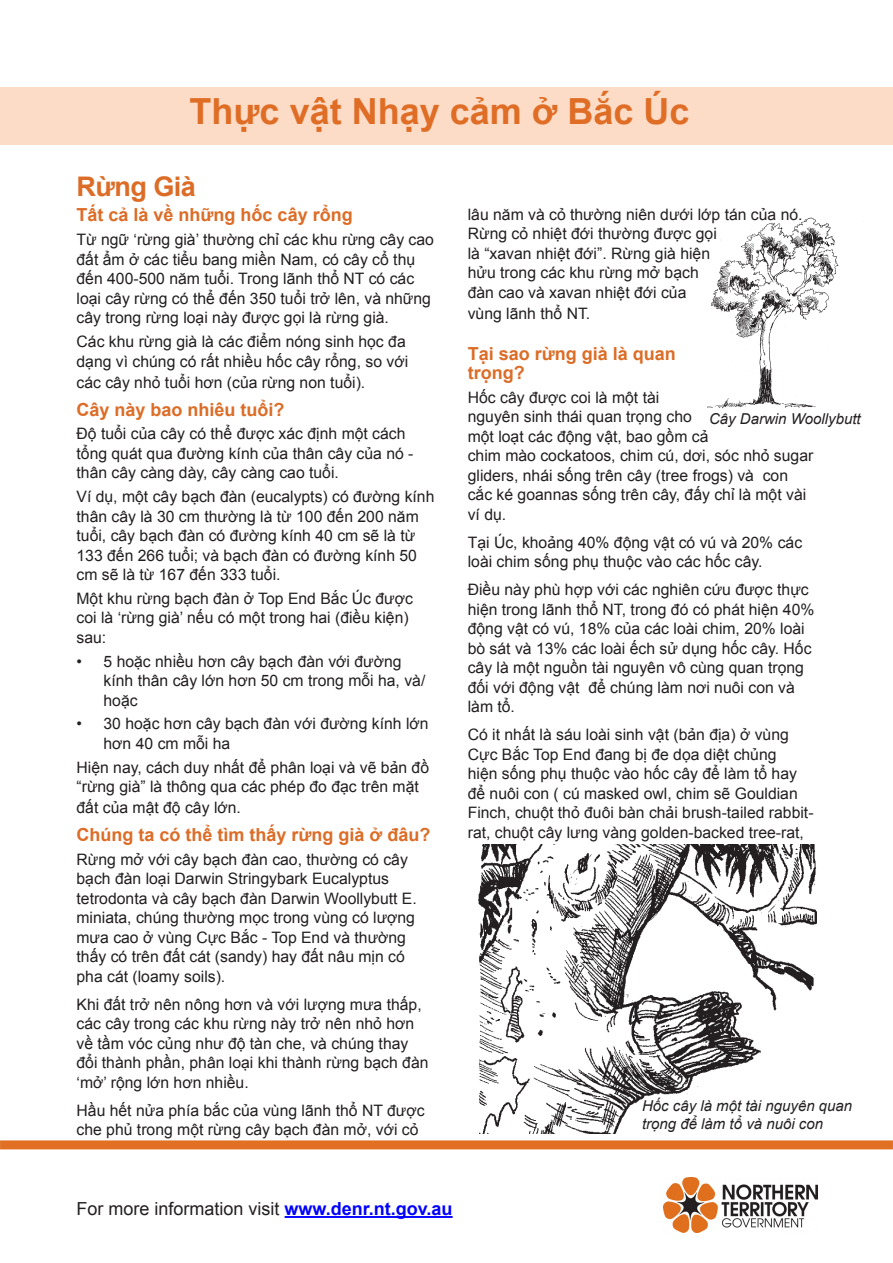
<style>
.page{position:relative;width:893px;height:1263px;background:#fff}
.page>*{position:absolute;margin:0;border:0;box-sizing:border-box;transform-origin:0 0}
.t1{font:700 36px "Arial";color:#df6d26}
.Headline{font:700 27px "Arial";letter-spacing:-.02em;color:#dc6c26}
.Sub_1{font:700 18px/19.5px "Arial";color:#dc6c26}
.t2{font:18px "Arial";color:#231f20}
.Body_text{font:15.75px/19.5px "Arial";color:#231f20}
.t3{font:italic 15px/18px "Arial";color:#231f20}
.s1{font-weight:700;color:#00f}
</style>
<div class="page">
<div style="left:0;top:87px;width:893px;height:58px;background:#fcdcc6"></div>
<hr style="left:285px;top:1216px;width:168px;height:2px;background:#00f">
<img style="left:663px;top:1178px;width:154px;height:55px">
<div style="left:0;top:1140px;width:893px;height:9px;background:#e17025"></div>
<img style="left:478px;top:844px;width:338px;height:289px">
<img style="left:708px;top:217px;width:131px;height:192px">
<h1 class="t1" style="left:190px;top:87px;width:501px">Thực vật Nhạy cảm ở Bắc Úc</h1>
<p class="Headline" style="left:77px;top:168px;width:121px">Rừng Già</p>
<p class="Sub_1" style="left:77px;top:206px;width:278px">Tất cả là về những hốc cây rổng</p>
<p class="Body_text" style="left:77px;top:230px;width:359px">Từ ngữ ‘rừng già’ thường chỉ các khu rừng cây cao đất ẩm ở các tiểu bang miền Nam, có cây cổ thụ đến 400-500 năm tuổi. Trong lãnh thổ NT có các loại cây rừng có thể đến 350 tuổi trở lên, và những cây trong rừng loại này được gọi là rừng già.</p>
<p class="Body_text" style="left:77px;top:332px;width:333px">Các khu rừng già là các điểm nóng sinh học đa dạng vì chúng có rất nhiều hốc cây rổng, so với</p>
<p class="Body_text" style="left:77px;top:372px;width:290px">các cây nhỏ tuổi hơn (của rừng non tuổi).</p>
<p class="Sub_1" style="left:77px;top:400px;width:210px">Cây này bao nhiêu tuổi?</p>
<p class="Body_text" style="left:77px;top:424px;width:338px">Độ tuổi của cây có thể được xác định một cách tổng quát qua đường kính của thân cây của nó - thân cây càng dày, cây càng cao tuổi.</p>
<p class="Body_text" style="left:77px;top:487px;width:359px">Ví dụ, một cây bạch đàn (eucalypts) có đường kính thân cây là 30 cm thường là từ 100 đến 200 năm tuổi, cây bạch đàn có đường kính 40 cm sẽ là từ 133 đến 266 tuổi; và bạch đàn có đường kính 50 cm sẽ là từ 167 đến 333 tuổi.</p>
<p class="Body_text" style="left:77px;top:589px;width:338px">Một khu rừng bạch đàn ở Top End Bắc Úc được coi là ‘rừng già’ nếu có một trong hai (điều kiện) sau:</p>
<p class="Body_text" style="left:104px;top:651px;width:323px;text-indent:-27px">• 5 hoặc nhiều hơn cây bạch đàn với đường kính thân cây lớn hơn 50 cm trong mỗi ha, và/ hoặc</p>
<p class="Body_text" style="left:104px;top:714px;width:327px;text-indent:-27px">• 30 hoặc hơn cây bạch đàn với đường kính lớn hơn 40 cm mỗi ha</p>
<p class="Body_text" style="left:77px;top:757px;width:354px">Hiện nay, cách duy nhất để phân loại và vẽ bản đồ “rừng già” là thông qua các phép đo đạc trên mặt</p>
<p class="Body_text" style="left:77px;top:798px;width:166px">đất của mật độ cây lớn.</p>
<p class="Sub_1" style="left:77px;top:825px;width:355px">Chúng ta có thể tìm thấy rừng già ở đâu?</p>
<p class="Body_text" style="left:77px;top:850px;width:342px">Rừng mở với cây bạch đàn cao, thường có cây bạch đàn loại Darwin Stringybark Eucalyptus tetrodonta và cây bạch đàn Darwin Woollybutt E. miniata, chúng thường mọc trong vùng có lượng mưa cao ở vùng Cực Bắc - Top End và thường thấy có trên đất cát (sandy) hay đất nâu mịn có pha cát (loamy soils).</p>
<p class="Body_text" style="left:77px;top:995px;width:354px">Khi đất trở nên nông hơn và với lượng mưa thấp, các cây trong các khu rừng này trở nên nhỏ hơn về tầm vóc củng như độ tàn che, và chúng thay đổi thành phần, phân loại khi thành rừng bạch đàn ‘mở’ rộng lớn hơn nhiều.</p>
<p class="Body_text" style="left:77px;top:1101px;width:350px">Hầu hết nửa phía bắc của vùng lãnh thổ NT được che phủ trong một rừng cây bạch đàn mở, với cỏ</p>
<p class="Body_text" style="left:468px;top:205px;width:336px">lâu năm và cỏ thường niên dưới lớp tán của nó.<br>Rừng cỏ nhiệt đới thường được gọi<br>là “xavan nhiệt đới”. Rừng già hiện<br>hửu trong các khu rừng mở bạch<br>đàn cao và xavan nhiệt đới của</p>
<p class="Body_text" style="left:468px;top:304px;width:124px">vùng lãnh thổ NT.</p>
<p class="Sub_1" style="left:468px;top:344px;width:210px">Tại sao rừng già là quan trọng?</p>
<p class="Body_text" style="left:468px;top:388px;width:347px">Hốc cây được coi là một tài<br>nguyên sinh thái quan trọng cho<br>một loạt các động vật, bao gồm cả<br>chim mào cockatoos, chim cú, dơi, sóc nhỏ sugar gliders, nhái sống trên cây (tree frogs) và con cắc ké goannas sống trên cây, đấy chỉ là một vài ví dụ.</p>
<p class="Body_text" style="left:468px;top:533px;width:336px">Tại Úc, khoảng 40% động vật có vú và 20% các loài chim sống phụ thuộc vào các hốc cây.</p>
<p class="Body_text" style="left:468px;top:580px;width:348px">Điều này phù hợp với các nghiên cứu được thực hiện trong lãnh thổ NT, trong đó có phát hiện 40% động vật có vú, 18% của các loài chim, 20% loài bò sát và 13% các loài ếch sử dụng hốc cây. Hốc cây là một nguồn tài nguyên vô cùng quan trọng đối với động vật để chúng làm nơi nuôi con và làm tổ.</p>
<p class="Body_text" style="left:468px;top:725px;width:347px">Có it nhất là sáu loài sinh vật (bản địa) ở vùng Cực Bắc Top End đang bị đe dọa diệt chủng<br>hiện sống phụ thuộc vào hốc cây để làm tổ hay để nuôi con ( cú masked owl, chim sẽ Gouldian Finch, chuột thỏ đuôi bàn chải brush-tailed rabbit&shy;rat, chuột cây lưng vàng golden-backed tree-rat,</p>
<p class="t3" style="left:709px;top:410px;width:153px">Cây Darwin Woollybutt</p>
<p class="t3" style="left:642px;top:1097px;width:212px">Hốc cây là một tài nguyên quan trọng để làm tổ và nuôi con</p>
<p class="t2" style="left:77px;top:1197px;width:378px">For more information visit <span class="s1">www.denr.nt.gov.au</span></p>
</div>
